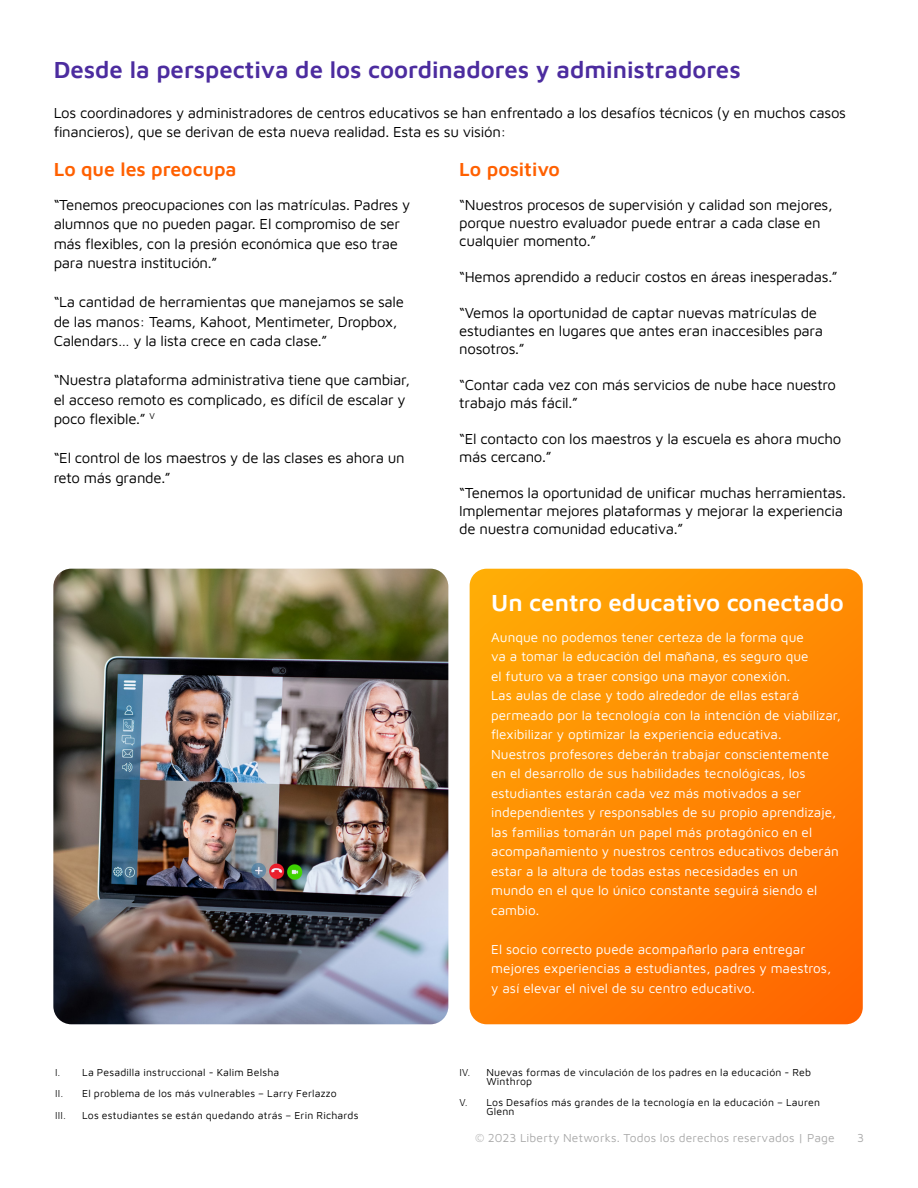
<style>
.page{position:relative;width:918px;height:1188px;background:#fff}
.page>*{position:absolute;margin:0;border:0;box-sizing:border-box;transform-origin:0 0}
.t1{font:600 24px "Maven Pro";color:#4c2c9f}
.t2{font:600 24px "Maven Pro";color:#fff}
.t3{font:600 19.5px "Maven Pro";color:#ff6000}
.t4{font:15px/19.5px "Maven Pro";letter-spacing:-.02em;color:#000}
.t5{font:13.5px/19.5px "Maven Pro";color:#fff}
.t6{font:12px "Maven Pro";letter-spacing:.015em;color:#aaa}
.t7{font:10.5px/9px "Maven Pro";letter-spacing:.02em;color:#000}
.t8{font:10.5px "Foundry Sterling";color:#000}
.s1{font-family:"Foundry Sterling"}
</style>
<div class="page">
<svg style="left:470px;top:569px;width:393px;height:455px;background:#ff8803"></svg>
<img style="left:53px;top:569px;width:395px;height:455px">
<h1 class="t1" style="left:54px;top:54px;width:689px">Desde la perspectiva de los coordinadores y administradores</h1>
<p class="t4" style="left:54px;top:102px;width:794px">Los coordinadores y administradores de centros educativos se han enfrentado a los desafíos técnicos (y en muchos casos financieros), que se derivan de esta nueva realidad. Esta es su visión:</p>
<h2 class="t3" style="left:54px;top:156px;width:184px">Lo que les preocupa</h2>
<h2 class="t3" style="left:459px;top:156px;width:102px">Lo positivo</h2>
<p class="t4" style="left:54px;top:194px;width:358px">“Tenemos preocupaciones con las matrículas. Padres y alumnos que no pueden pagar. El compromiso de ser más flexibles, con la presión económica que eso trae para nuestra institución.”</p>
<p class="t4" style="left:54px;top:292px;width:352px">“La cantidad de herramientas que manejamos se sale de las manos: Teams, Kahoot, Mentimeter, Dropbox,<br>Calendars… y la lista crece en cada clase.”</p>
<p class="t4" style="left:54px;top:370px;width:358px">“Nuestra plataforma administrativa tiene que cambiar, el acceso remoto es complicado, es difícil de escalar y poco flexible.” <sup>V</sup></p>
<p class="t4" style="left:54px;top:448px;width:353px">“El control de los maestros y de las clases es ahora un reto más grande.”</p>
<p class="t7" style="left:55px;top:1060px;width:283px;line-height:21.8px"><span class="s1">I.</span> La Pesadilla instruccional - Kalim Belsha<br><span class="s1">II.</span> El problema de los más vulnerables – Larry Ferlazzo</p>
<p class="t8" style="left:55px;top:1110px;width:12px">III.</p>
<p class="t7" style="left:82px;top:1110px;width:278px">Los estudiantes se están quedando atrás – Erin Richards</p>
<p class="t4" style="left:459px;top:195px;width:375px;line-height:18px">“Nuestros procesos de supervisión y calidad son mejores, porque nuestro evaluador puede entrar a cada clase en cualquier momento.”</p>
<p class="t4" style="left:459px;top:266px;width:380px">“Hemos aprendido a reducir costos en áreas inesperadas.”</p>
<p class="t4" style="left:459px;top:303px;width:365px;line-height:18px">“Vemos la oportunidad de captar nuevas matrículas de estudiantes en lugares que antes eran inaccesibles para nosotros.”</p>
<p class="t4" style="left:459px;top:375px;width:378px;line-height:18px">“Contar cada vez con más servicios de nube hace nuestro trabajo más fácil.”</p>
<p class="t4" style="left:459px;top:429px;width:384px;line-height:18px">“El contacto con los maestros y la escuela es ahora mucho más cercano.”</p>
<p class="t4" style="left:459px;top:483px;width:388px;line-height:18px">“Tenemos la oportunidad de unificar muchas herramientas.<br>Implementar mejores plataformas y mejorar la experiencia de nuestra comunidad educativa.”</p>
<h1 class="t2" style="left:491px;top:587px;width:354px">Un centro educativo conectado</h1>
<p class="t5" style="left:491px;top:627px;width:351px">Aunque no podemos tener certeza de la forma que<br>va a tomar la educación del mañana, es seguro que<br>el futuro va a traer consigo una mayor conexión.<br>Las aulas de clase y todo alrededor de ellas estará permeado por la tecnología con la intención de viabilizar, flexibilizar y optimizar la experiencia educativa.<br>Nuestros profesores deberán trabajar conscientemente en el desarrollo de sus habilidades tecnológicas, los estudiantes estarán cada vez más motivados a ser independientes y responsables de su propio aprendizaje, las familias tomarán un papel más protagónico en el acompañamiento y nuestros centros educativos deberán estar a la altura de todas estas necesidades en un mundo en el que lo único constante seguirá siendo el cambio.</p>
<p class="t5" style="left:491px;top:939px;width:342px">El socio correcto puede acompañarlo para entregar mejores experiencias a estudiantes, padres y maestros, y así elevar el nivel de su centro educativo.</p>
<p class="t7" style="left:486px;top:1067px;width:326px;text-indent:-27px"><span class="s1">IV.</span> Nuevas formas de vinculación de los padres en la educación - Reb<br>Winthrop</p>
<p class="t7" style="left:486px;top:1098px;width:335px;text-indent:-27px"><span class="s1">V.</span> Los Desafíos más grandes de la tecnología en la educación – Lauren<br>Glenn</p>
<p class="t6" style="left:475px;top:1130px;width:361px">© 2023 Liberty Networks. Todos los derechos reservados | Page</p>
<p class="t6" style="left:857px;top:1130px;width:8px">3</p>
</div>
